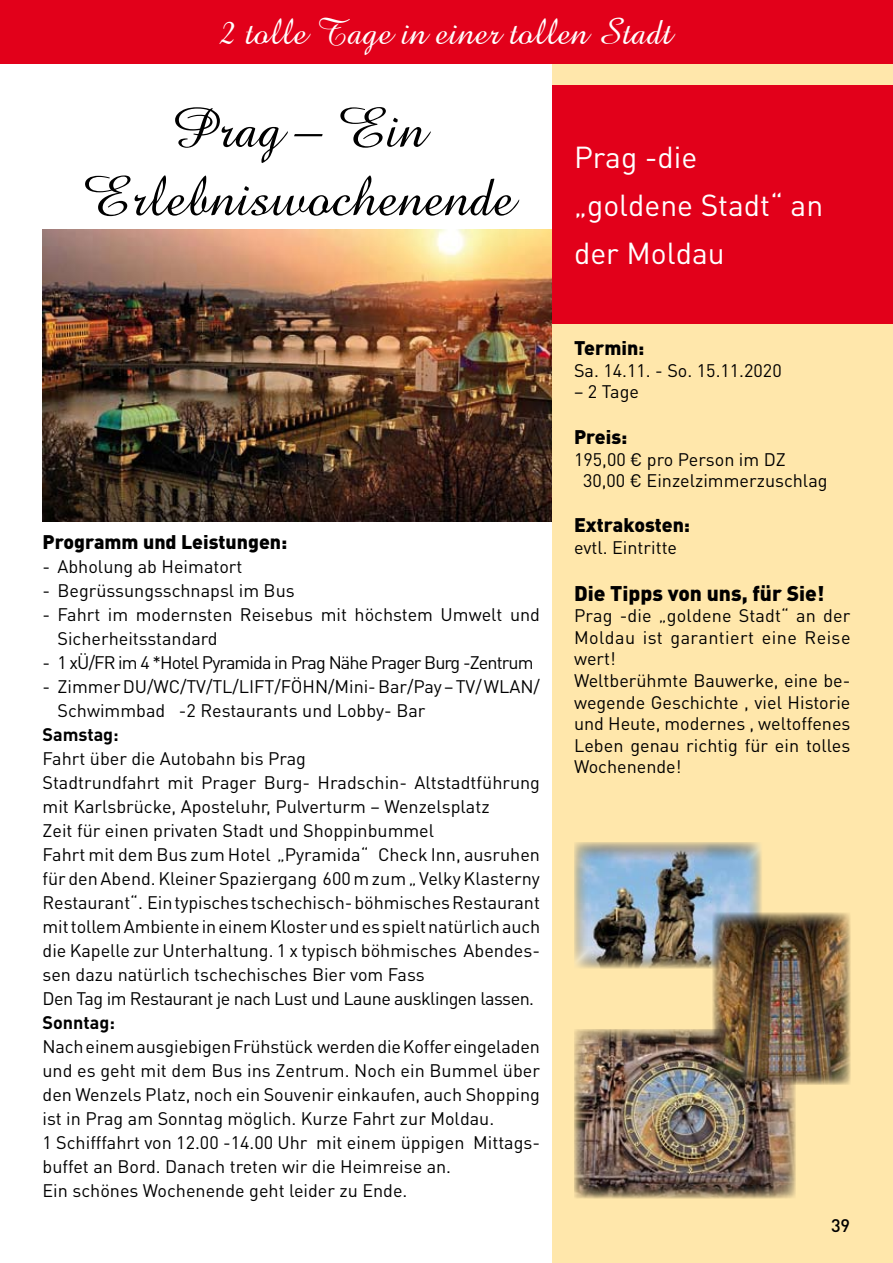
<style>
.page{position:relative;width:893px;height:1263px;background:#fff}
.page>*{position:absolute;margin:0;border:0;box-sizing:border-box;transform-origin:0 0}
.t1{font:57px/68.4px "Amazone BT";color:#000;text-align:center}
.t2{font:37.5px "Amazone BT";color:#fff}
.t3{font:30px/48px "DIN Pro";color:#fff}
.t4{font:900 21px "DIN Pro";color:#000}
.t5{font:900 19.5px "DIN Pro";color:#000}
.t6{font:18px/24px "DIN Pro";color:#000}
.t7{font:18px "DIN Pro";letter-spacing:-.05em;color:#000}
.t8{font:700 18px "DIN Pro";color:#000}
.t9{font:500 18px "DIN Pro";color:#000}
</style>
<div class="page">
<img style="left:43px;top:230px;width:510px;height:292px">
<div style="left:553px;top:64px;width:340px;height:1199px;background:#ffe7ab"></div>
<div style="left:0;top:0;width:893px;height:64px;background:#e2001a"></div>
<div style="left:553px;top:85px;width:340px;height:238px;background:#e2001a"></div>
<div style="left:574px;top:1028px;width:222px;height:171px;background:#000;opacity:.5"></div>
<div style="left:573px;top:841px;width:189px;height:159px;background:#000;opacity:.5"></div>
<div style="left:712px;top:912px;width:138px;height:195px;background:#000;opacity:.5"></div>
<h2 class="t2" style="left:219px;top:10px;width:454px">2 tolle Tage in einer tollen Stadt</h2>
<h1 class="t1" style="left:83px;top:95px;width:433px">Prag – Ein<br>Erlebniswochenende</h1>
<p class="t5" style="left:43px;top:528px;width:246px">Programm und Leistungen:</p>
<p class="t6" style="left:43px;top:553px;width:201px">- Abholung ab Heimatort</p>
<p class="t6" style="left:43px;top:577px;width:254px">- Begrüssungsschnapsl im Bus</p>
<p class="t6" style="left:58px;top:601px;width:484px;text-indent:-15px">- Fahrt im modernsten Reisebus mit höchstem Umwelt und<br>Sicherheitsstandard</p>
<p class="t7" style="left:43px;top:650px;width:493px">- 1 xÜ/FR im 4 *Hotel Pyramida in Prag Nähe Prager Burg -Zentrum</p>
<p class="t6" style="left:58px;top:673px;width:484px;text-indent:-15px">- Zimmer DU/WC/TV/TL/LIFT/FÖHN/Mini- Bar/Pay – TV/ WLAN/<br>Schwimmbad -2 Restaurants und Lobby- Bar</p>
<p class="t8" style="left:43px;top:722px;width:78px">Samstag:</p>
<p class="t6" style="left:43px;top:745px;width:499px">Fahrt über die Autobahn bis Prag<br>Stadtrundfahrt mit Prager Burg- Hradschin- Altstadtführung mit Karlsbrücke, Aposteluhr, Pulverturm – Wenzelsplatz<br>Zeit für einen privaten Stadt und Shoppinbummel<br>Fahrt mit dem Bus zum Hotel „Pyramida“ Check Inn, ausruhen für den Abend. Kleiner Spaziergang 600 m zum „ Velky Klasterny Restaurant“. Ein typisches tschechisch- böhmisches Restaurant mit tollem Ambiente in einem Kloster und es spielt natürlich auch die Kapelle zur Unterhaltung. 1 x typisch böhmisches Abendes&shy;sen dazu natürlich tschechisches Bier vom Fass<br>Den Tag im Restaurant je nach Lust und Laune ausklingen lassen.</p>
<p class="t8" style="left:43px;top:1010px;width:74px">Sonntag:</p>
<p class="t6" style="left:43px;top:1033px;width:499px">Nach einem ausgiebigen Frühstück werden die Koffer eingeladen und es geht mit dem Bus ins Zentrum. Noch ein Bummel über den Wenzels Platz, noch ein Souvenir einkaufen, auch Shopping ist in Prag am Sonntag möglich. Kurze Fahrt zur Moldau.<br>1 Schifffahrt von 12.00 -14.00 Uhr mit einem üppigen Mittags&shy;buffet an Bord. Danach treten wir die Heimreise an.<br>Ein schönes Wochenende geht leider zu Ende.</p>
<h3 class="t3" style="left:574px;top:131px;width:251px">Prag -die „goldene Stadt“ an der Moldau</h3>
<p class="t5" style="left:574px;top:335px;width:72px">Termin:</p>
<p class="t6" style="left:574px;top:357px;width:209px">Sa. 14.11. - So. 15.11.2020</p>
<p class="t6" style="left:574px;top:379px;width:67px">– 2 Tage</p>
<p class="t5" style="left:574px;top:424px;width:55px">Preis:</p>
<p class="t6" style="left:583px;top:447px;width:246px;line-height:21.6px;text-indent:-9px">195,00 € pro Person im DZ<br>30,00 € Einzelzimmerzuschlag</p>
<p class="t5" style="left:574px;top:512px;width:118px">Extrakosten:</p>
<p class="t6" style="left:574px;top:534px;width:104px">evtl. Eintritte</p>
<p class="t4" style="left:574px;top:579px;width:252px">Die Tipps von uns, für Sie!</p>
<p class="t6" style="left:574px;top:604px;width:278px;line-height:21.6px">Prag -die „goldene Stadt“ an der<br>Moldau ist garantiert eine Reise wert!<br>Weltberühmte Bauwerke, eine be&shy;wegende Geschichte , viel Historie und Heute, modernes , weltoffenes<br>Leben genau richtig für ein tolles<br>Wochenende!</p>
<p class="t9" style="left:831px;top:1214px;width:21px">39</p>
</div>
